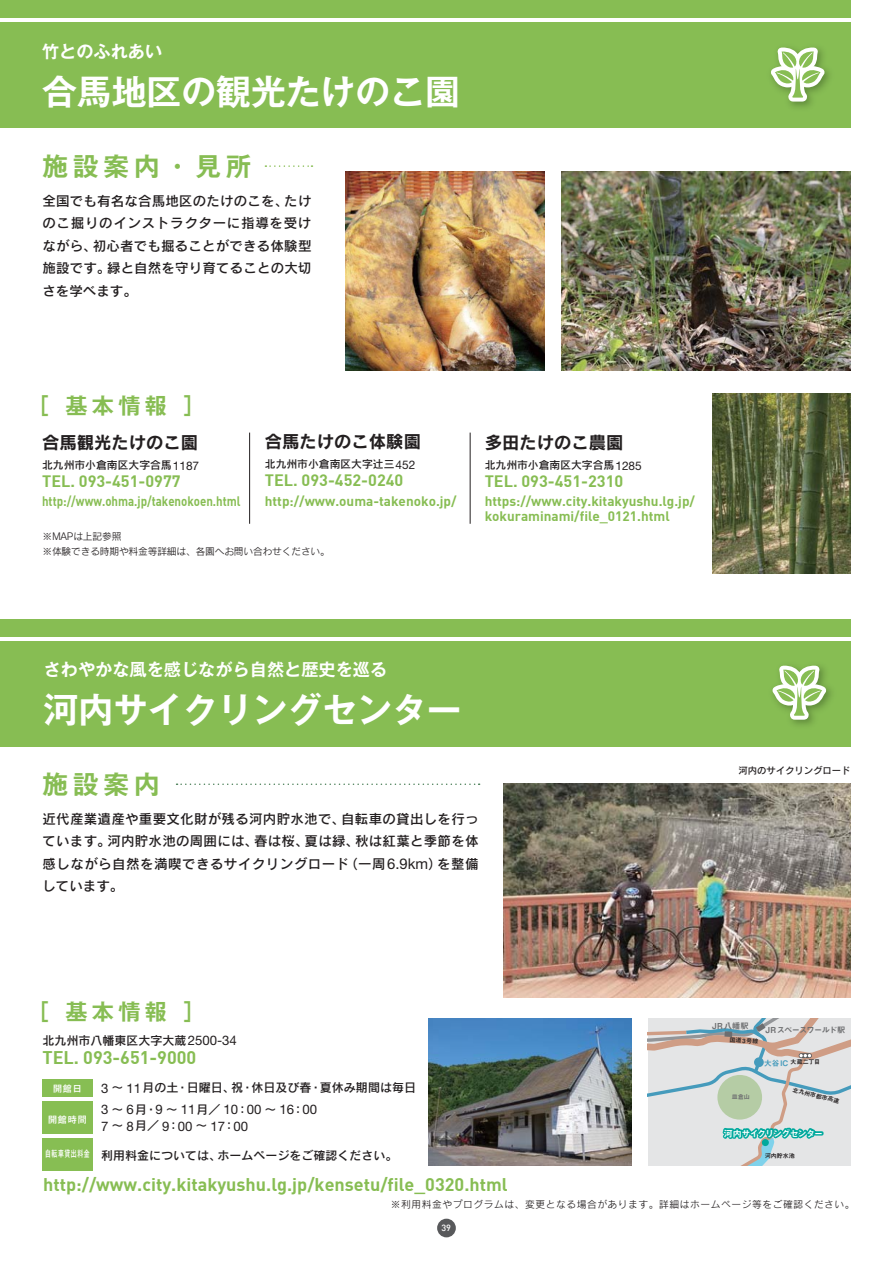
<style>
.page{position:relative;width:893px;height:1263px;background:#fff}
.page>*{position:absolute;margin:0;border:0;box-sizing:border-box;transform-origin:0 0}
.t1{font:34.8px "Gothic MB101 Pro De Bold 90 msp RKSJ H";color:#fff}
.t2{font:25.5px "Gothic MB101 Pro De Bold 90 msp RKSJ H";letter-spacing:.2em;color:#87bd53}
.t3{font:22.05px "Gothic MB101 Pro De Bold 90 msp RKSJ H";letter-spacing:.2em;color:#87bd53}
.t4{font:18px "DIN Bold";color:#87bd53}
.t5{font:17.4px "Rodin Pro B 90 msp RKSJ H";color:#231f20}
.t6{font:17.1px "Gothic MB101 Pro De Bold 90 msp RKSJ H";color:#fff}
.t7{font:16.2px "DIN Bold";color:#87bd53}
.t8{font:13.5px/22.5px "Rodin Pro DB 90 msp RKSJ H";letter-spacing:.015em;color:#231f20;text-align:justify}
.t9{font:13.5px/15px "DIN Bold";color:#87bd53}
.t10{font:13.5px "DIN Bold";color:#87bd53;scale:.85 1}
.t11{font:13.2px/16.5px "Helvetica Neue LT Std";color:#231f20}
.t12{font:12px "Rodin Pro DB 90 msp RKSJ H";color:#231f20}
.t13{font:10.8px "Rodin Pro DB 90 msp RKSJ H";color:#231f20}
.t14{font:9.75px "Rodin Pro M 90 msp RKSJ H";letter-spacing:.06em;color:#231f20}
.t15{font:9.75px "Rodin Pro M 90 msp RKSJ H";letter-spacing:-.02em;color:#231f20}
.t16{font:9.3px "Rodin Pro DB 90 msp RKSJ H";color:#231f20}
.t17{font:9px "Midashi Go Pro MB31 90 msp RKSJ H";letter-spacing:-.09em;color:#fff}
.t18{font:9px "Gothic MB101 Pro Medium 90 msp RKSJ H";letter-spacing:.1em;color:#fff}
.t19{font:500 9px "DIN";color:#fff}
.t20{font:8.25px "Midashi Go Pro MB31 90 msp RKSJ H";letter-spacing:-.09em;color:#6d6e70}
.t21{font:8.25px "Midashi Go Pro MB31 90 msp RKSJ H";letter-spacing:-.07em;color:#6d6e70}
.t22{font:7.65px "Midashi Go Pro MB31 90 msp RKSJ H";color:#459bbc}
.t23{font:6px "Midashi Go Pro MB31 90 msp RKSJ H";letter-spacing:-.015em;color:#231f20}
.t24{font:6px "Midashi Go Pro MB31 90 msp RKSJ H";color:#6d6e70}
.s1{font-family:"Helvetica Neue LT Std";font-size:11.85px}
.s2{font-family:"DIN";font-weight:700}
.s3{font-family:"Helvetica Neue LT Std";font-size:14.85px}
.s4{font-family:"Helvetica Neue LT Std";font-size:13.2px}
.s5{font-family:"Rodin Pro DB 90 msp RKSJ H";font-size:12px}
</style>
<div class="page">
<div style="left:0;top:22px;width:850px;height:106px;background:#87bd53"></div>
<div style="left:0;top:0;width:850px;height:17px;background:#87bd53"></div>
<div style="left:0;top:642px;width:850px;height:105px;background:#87bd53"></div>
<div style="left:0;top:619px;width:850px;height:17px;background:#87bd53"></div>
<svg style="left:265px;top:165px;width:47px;height:2px"></svg>
<svg style="left:771px;top:47px;width:59px;height:61px"></svg>
<img style="left:345px;top:172px;width:199px;height:199px">
<hr style="left:249px;top:433px;width:1px;height:91px;background:#231f20">
<hr style="left:470px;top:433px;width:1px;height:91px;background:#231f20">
<img style="left:429px;top:1019px;width:202px;height:147px">
<div style="left:42px;top:1080px;width:50px;height:17px;background:#87be53"></div>
<div style="left:42px;top:1101px;width:50px;height:33px;background:#87be53"></div>
<svg style="left:177px;top:784px;width:303px;height:1px"></svg>
<img style="left:504px;top:783px;width:346px;height:215px">
<svg style="left:772px;top:665px;width:60px;height:61px"></svg>
<div style="left:42px;top:1138px;width:50px;height:33px;background:#87be53"></div>
<svg style="left:648px;top:1018px;width:202px;height:148px;background:#d0d8d6"></svg>
<img style="left:561px;top:172px;width:289px;height:199px">
<img style="left:712px;top:393px;width:138px;height:180px">
<div style="left:437px;top:1219px;width:19px;height:18px;background:#58595b;border-radius:50%"></div>
<p class="t6" style="left:42px;top:45px;width:122px">竹とのふれあい</p>
<h1 class="t1" style="left:42px;top:78px;width:419px">合馬地区の観光たけのこ園</h1>
<h2 class="t2" style="left:42px;top:157px;width:210px">施設案内・見所</h2>
<p class="t8" style="left:42px;top:191px;width:270px">全国でも有名な合馬地区のたけのこを、たけのこ掘りのインストラクターに指導を受けながら、初心者でも掘ることができる体験型施設です。緑と自然を守り育てることの大切さを学べます。</p>
<h3 class="t3" style="left:27px;top:398px;width:179px">［ 基本情報 ］</h3>
<p class="t5" style="left:42px;top:436px;width:158px">合馬観光たけのこ園</p>
<p class="t13" style="left:42px;top:461px;width:159px">北九州市小倉南区大字合馬<span class="s1">1187</span></p>
<p class="t7" style="left:42px;top:471px;width:140px">TEL. 093-451-0977</p>
<p class="t10" style="left:42px;top:493px;width:235px">http://www.ohma.jp/takenokoen.html</p>
<p class="t15" style="left:42px;top:533px;width:80px">※MAPは上記参照</p>
<p class="t5" style="left:265px;top:435px;width:158px">合馬たけのこ体験園</p>
<p class="t13" style="left:265px;top:460px;width:152px">北九州市小倉南区大字辻三<span class="s1">452</span></p>
<p class="t7" style="left:265px;top:470px;width:140px">TEL. 093-452-0240</p>
<p class="t9" style="left:265px;top:493px;width:193px">http://www.ouma-takenoko.jp/</p>
<p class="t15" style="left:42px;top:548px;width:289px">※体験できる時期や料金等詳細は、各園へお問い合わせください。</p>
<p class="t5" style="left:485px;top:436px;width:140px">多田たけのこ農園</p>
<p class="t13" style="left:485px;top:461px;width:159px">北九州市小倉南区大字合馬<span class="s1">1285</span></p>
<p class="t7" style="left:485px;top:471px;width:140px">TEL. 093-451-2310</p>
<p class="t9" style="left:485px;top:493px;width:212px">https://www.city.kitakyushu.lg.jp/ kokuraminami/<span class="s2">fi</span>le_0121.html</p>
<p class="t6" style="left:44px;top:663px;width:345px">さわやかな風を感じながら自然と歴史を巡る</p>
<h1 class="t1" style="left:44px;top:697px;width:419px">河内サイクリングセンター</h1>
<h2 class="t2" style="left:42px;top:775px;width:119px">施設案内</h2>
<p class="t8" style="left:42px;top:809px;width:438px">近代産業遺産や重要文化財が残る河内貯水池で、自転車の貸出しを行っています。河内貯水池の周囲には、春は桜、夏は緑、秋は紅葉と季節を体感しながら自然を満喫できるサイクリングロード（一周<span class="s3">6.9km</span>）を整備しています。</p>
<p class="t16" style="left:738px;top:767px;width:113px">河内のサイクリングロード</p>
<h3 class="t3" style="left:27px;top:1003px;width:179px">［ 基本情報 ］</h3>
<p class="t12" style="left:42px;top:1036px;width:196px">北九州市八幡東区大字大蔵<span class="s4">2500-34</span></p>
<h3 class="t4" style="left:42px;top:1046px;width:155px">TEL. 093-651-9000</h3>
<p class="t18" style="left:53px;top:1085px;width:30px">開館日</p>
<p class="t12" style="left:101px;top:1083px;width:316px"><span class="s4">3</span> ～ <span class="s4">11</span>月の土・日曜日、祝・休日及び春・夏休み期間は毎日</p>
<p class="t18" style="left:48px;top:1116px;width:40px">開館時間</p>
<p class="t11" style="left:101px;top:1101px;width:218px">3 <span class="s5">～</span> 6<span class="s5">月・</span>9 <span class="s5">～</span> 11<span class="s5">月／</span> 10<span class="s5">：</span>00 <span class="s5">～</span> 16<span class="s5">：</span>00<br>7 <span class="s5">～</span> 8<span class="s5">月／</span> 9<span class="s5">：</span>00 <span class="s5">～</span> 17<span class="s5">：</span>00</p>
<p class="t12" style="left:45px;top:1151px;width:354px"><sup>自転車貸出料金</sup> 利用料金については、ホームページをご確認ください。</p>
<h3 class="t4" style="left:43px;top:1173px;width:466px">http://www.city.kitakyushu.lg.jp/kensetu/file_0320.html</h3>
<p class="t21" style="left:712px;top:1023px;width:38px">JR八幡駅</p>
<p class="t20" style="left:765px;top:1027px;width:81px">JR スペースワールド駅</p>
<p class="t23" style="left:730px;top:1037px;width:30px;rotate:4deg">国道3号線</p>
<p class="t24" style="left:732px;top:1095px;width:19px">皿倉山</p>
<p class="t23" style="left:790px;top:1060px;width:31px">大蔵二丁目</p>
<p class="t22" style="left:764px;top:1060px;width:26px">大谷IC</p>
<p class="t23" style="left:793px;top:1087px;width:49px;rotate:14deg">北九州市都市高速</p>
<p class="t17" style="left:724px;top:1130px;width:101px">河内サイクリングセンター</p>
<p class="t23" style="left:765px;top:1153px;width:31px">河内貯水池</p>
<p class="t14" style="left:391px;top:1201px;width:465px">※利用料金やプログラムは、変更となる場合があります。詳細はホームページ等をご確認ください。</p>
<p class="t19" style="left:441px;top:1222px;width:11px">39</p>
</div>
